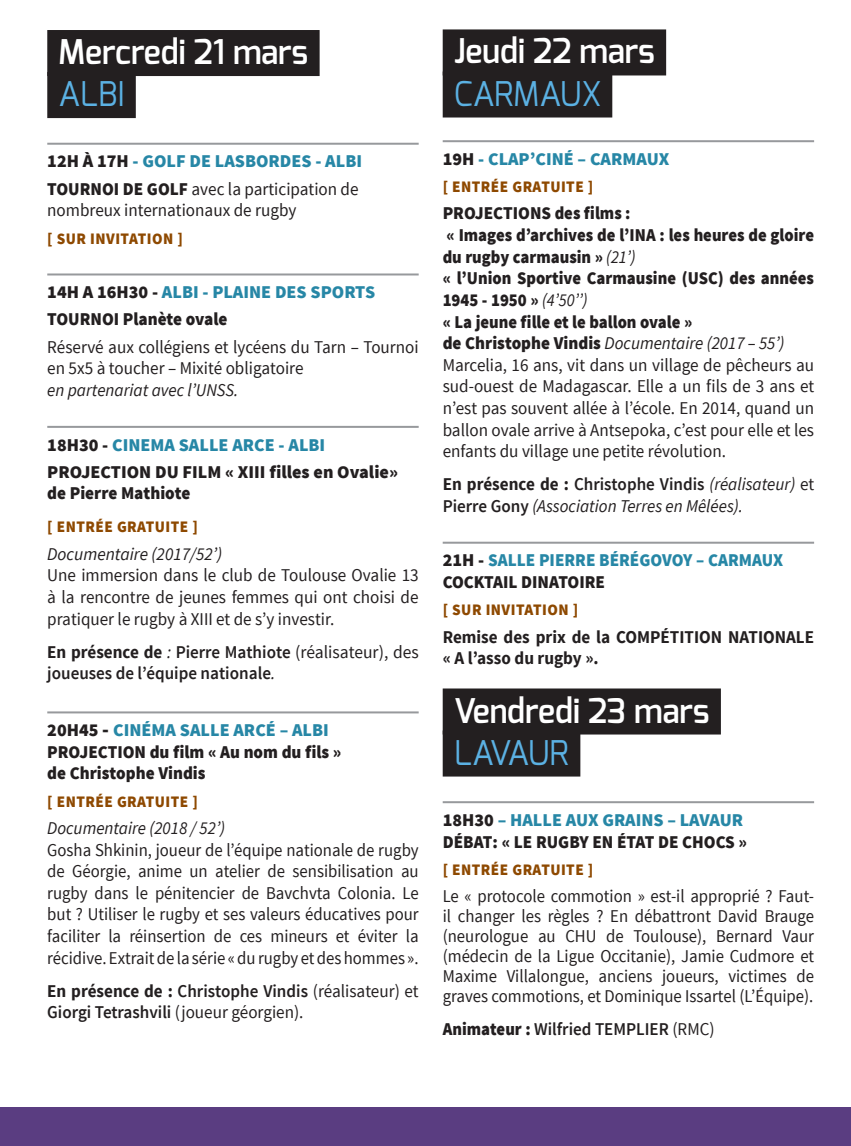
<style>
.page{position:relative;width:851px;height:1146px;background:#fff}
.page>*{position:absolute;margin:0;border:0;box-sizing:border-box;transform-origin:0 0}
.t1{font:600 34px "Exo";color:#fff;scale:.95 1}
.t2{font:34px "Exo";color:#5bb1e3;scale:.95 1}
.t3{font:18px/21.6px "Source Sans Pro";color:#231f20;scale:.95 1}
.t4{font:18px/21.6px "Source Sans Pro";color:#231f20;text-align:justify;scale:.93 1}
.t5{font:900 18px/21.6px "Source Sans Pro";color:#231f20}
.t6{font:600 18px/21.6px "Source Sans Pro";color:#231f20;scale:.95 1}
.t7{font:italic 18px/21.6px "Source Sans Pro";color:#231f20;scale:.95 1}
.t8{font:900 18px/27.2px "Source Sans Pro";color:#2787a6}
.t9{font:700 18px/21.6px "Source Sans Pro";color:#231f20;scale:.95 1}
.t10{font:900 18px/21.6px "Source Sans Pro";color:#2787a6;scale:.95 1}
.t11{font:italic 18px "Source Sans Pro";color:#231f20}
.t12{font:900 18px "Source Sans Pro";color:#231f20;scale:.95 1}
.t13{font:900 16px "Source Sans Pro";letter-spacing:.03em;color:#8e4900;scale:.95 1}
.s1{color:#231f20}
.s2{font-weight:400;color:#231f20}
.s3{color:#2787a6}
.s4{font-weight:700}
.s5{font-weight:400;font-style:italic}
.s6{font-weight:400}
.s7{font-size:20px}
.s8{font-weight:900}
.s9{font-style:italic}
.s10{font-weight:700;font-style:normal}
.s11{font-weight:600;font-style:normal}
.s12{font-style:normal}
</style>
<div class="page">
<div style="left:47px;top:30px;width:272px;height:46px;background:#231f20"></div>
<div style="left:47px;top:72px;width:89px;height:46px;background:#231f20"></div>
<hr style="left:47px;top:143px;width:371px;height:2px;background:#97999c">
<hr style="left:47px;top:273px;width:371px;height:2px;background:#97999c">
<hr style="left:47px;top:426px;width:371px;height:2px;background:#97999c">
<hr style="left:47px;top:711px;width:371px;height:2px;background:#97999c">
<div style="left:442px;top:29px;width:224px;height:46px;background:#231f20"></div>
<div style="left:442px;top:71px;width:170px;height:46px;background:#231f20"></div>
<hr style="left:442px;top:140px;width:372px;height:2px;background:#97999c">
<hr style="left:442px;top:541px;width:372px;height:2px;background:#97999c">
<div style="left:442px;top:688px;width:278px;height:46px;background:#231f20"></div>
<div style="left:442px;top:730px;width:138px;height:46px;background:#231f20"></div>
<hr style="left:442px;top:801px;width:372px;height:2px;background:#97999c">
<div style="left:0;top:1107px;width:850px;height:38px;background:#5a3d81"></div>
<hr style="left:850px;top:197px;width:1px;height:46px;background:#231f20">
<hr style="left:850px;top:239px;width:1px;height:46px;background:#231f20">
<h1 class="t1" style="left:59px;top:30px;width:264px">Mercredi 21 mars</h1>
<h1 class="t2" style="left:59px;top:72px;width:71px">ALBI</h1>
<p class="t8" style="left:47px;top:149px;width:316px"><span class="s1">12H À 17H</span> - GOLF DE LASBORDES - ALBI<br><span class="s1">TOURNOI DE GOLF</span> <span class="s2">avec la participation de</span></p>
<p class="t3" style="left:47px;top:200px;width:264px">nombreux internationaux de rugby</p>
<p class="t13" style="left:47px;top:228px;width:144px">[ SUR INVITATION ]</p>
<p class="t5" style="left:47px;top:279px;width:329px;line-height:27.2px">14H A 16H30 - <span class="s3">ALBI - PLAINE DES SPORTS<br></span>TOURNOI Planète ovale</p>
<p class="t3" style="left:47px;top:336px;width:392px">Réservé aux collégiens et lycéens du Tarn – Tournoi en 5x5 à toucher – Mixité obligatoire</p>
<p class="t7" style="left:47px;top:379px;width:202px">en partenariat avec l’UNSS.</p>
<p class="t5" style="left:47px;top:431px;width:352px;line-height:27.2px">18H30 - <span class="s3">CINEMA SALLE ARCE - ALBI<br></span>PROJECTION DU FILM « XIII filles en Ovalie»</p>
<p class="t12" style="left:47px;top:481px;width:152px">de Pierre Mathiote</p>
<p class="t13" style="left:47px;top:516px;width:160px">[ ENTRÉE GRATUITE ]</p>
<p class="t11" style="left:47px;top:542px;width:176px">Documentaire (2017/52’)</p>
<p class="t3" style="left:47px;top:564px;width:392px;text-align:justify">Une immersion dans le club de Toulouse Ovalie 13 à la rencontre de jeunes femmes qui ont choisi de pratiquer le rugby à XIII et de s’y investir.</p>
<p class="t6" style="left:47px;top:641px;width:392px"><span class="s4">En présence de</span> <span class="s5">:</span> Pierre Mathiote <span class="s6">(réalisateur), des </span>joueuses de l’équipe nationale<span class="s5">.</span></p>
<p class="t5" style="left:47px;top:720px;width:295px">20H45 <span class="s7">-</span> <span class="s3">CINÉMA SALLE ARCÉ – ALBI<br></span>PROJECTION du film « Au nom du fils » de Christophe Vindis</p>
<p class="t13" style="left:47px;top:790px;width:160px">[ ENTRÉE GRATUITE ]</p>
<p class="t7" style="left:47px;top:817px;width:189px">Documentaire (2018 / 52’)</p>
<p class="t4" style="left:47px;top:838px;width:401px">Gosha Shkinin, joueur de l’équipe nationale de rugby de Géorgie, anime un atelier de sensibilisation au rugby dans le pénitencier de Bavchvta Colonia. Le but ? Utiliser le rugby et ses valeurs éducatives pour faciliter la réinsertion de ces mineurs et éviter la récidive. Extrait de la série «du rugby et des hommes ».</p>
<p class="t6" style="left:47px;top:980px;width:392px"><span class="s4">En présence de :</span> Christophe Vindis <span class="s6">(réalisateur) et<br></span>Giorgi Tetrashvili <span class="s6">(joueur géorgien).</span></p>
<h1 class="t1" style="left:454px;top:29px;width:213px">Jeudi 22 mars</h1>
<h1 class="t2" style="left:454px;top:71px;width:156px">CARMAUX</h1>
<p class="t8" style="left:442px;top:146px;width:228px"><span class="s1">19H</span> - CLAP’CINÉ – CARMAUX</p>
<p class="t13" style="left:442px;top:176px;width:160px">[ ENTRÉE GRATUITE ]</p>
<p class="t3" style="left:442px;top:203px;width:392px"><span class="s8">PROJECTIONS des films :<br>« Images d’archives de l’INA : les heures de gloire du rugby carmausin »</span> <span class="s9">(21’)<br></span><span class="s8">« l’Union Sportive Carmausine (USC) des années 1945 - 1950 »</span> <span class="s9">(4’50’’)<br></span><span class="s8">« La jeune fille et le ballon ovale »<br>de Christophe Vindis</span> <span class="s9">Documentaire (2017 – 55’)<br></span>Marcelia, 16 ans, vit dans un village de pêcheurs au sud-ouest de Madagascar. Elle a un fils de 3 ans et n’est pas souvent allée à l’école. En 2014, quand un ballon ovale arrive à Antsepoka, c’est pour elle et les enfants du village une petite révolution.</p>
<p class="t7" style="left:442px;top:473px;width:392px"><span class="s10">En présence de :</span> <span class="s11">Christophe Vindis</span> (réalisateur) <span class="s12">et<br></span><span class="s11">Pierre Gony</span> (Association Terres en Mêlées).</p>
<p class="t10" style="left:442px;top:550px;width:360px"><span class="s1">21H -</span> SALLE PIERRE BÉRÉGOVOY – CARMAUX<br><span class="s1">COCKTAIL DINATOIRE</span></p>
<p class="t13" style="left:442px;top:599px;width:144px">[ SUR INVITATION ]</p>
<p class="t9" style="left:442px;top:626px;width:392px">Remise des prix de la COMPÉTITION NATIONALE « A l’asso du rugby ».</p>
<h1 class="t1" style="left:454px;top:688px;width:270px">Vendredi 23 mars</h1>
<h1 class="t2" style="left:454px;top:730px;width:122px">LAVAUR</h1>
<p class="t5" style="left:442px;top:809px;width:306px">18H30 <span class="s3">– HALLE AUX GRAINS – LAVAUR<br></span>DÉBAT: « LE RUGBY EN ÉTAT DE CHOCS »</p>
<p class="t13" style="left:442px;top:858px;width:160px">[ ENTRÉE GRATUITE ]</p>
<p class="t4" style="left:442px;top:886px;width:401px;line-height:20px">Le « protocole commotion » est-il approprié ? Faut&shy;il changer les règles ? En débattront David Brauge (neurologue au CHU de Toulouse), Bernard Vaur (médecin de la Ligue Occitanie), Jamie Cudmore et Maxime Villalongue, anciens joueurs, victimes de graves commotions, et Dominique Issartel (L’Équipe).</p>
<p class="t6" style="left:442px;top:1018px;width:288px"><span class="s8">Animateur :</span> Wilfried TEMPLIER <span class="s6">(RMC)</span></p>
</div>
